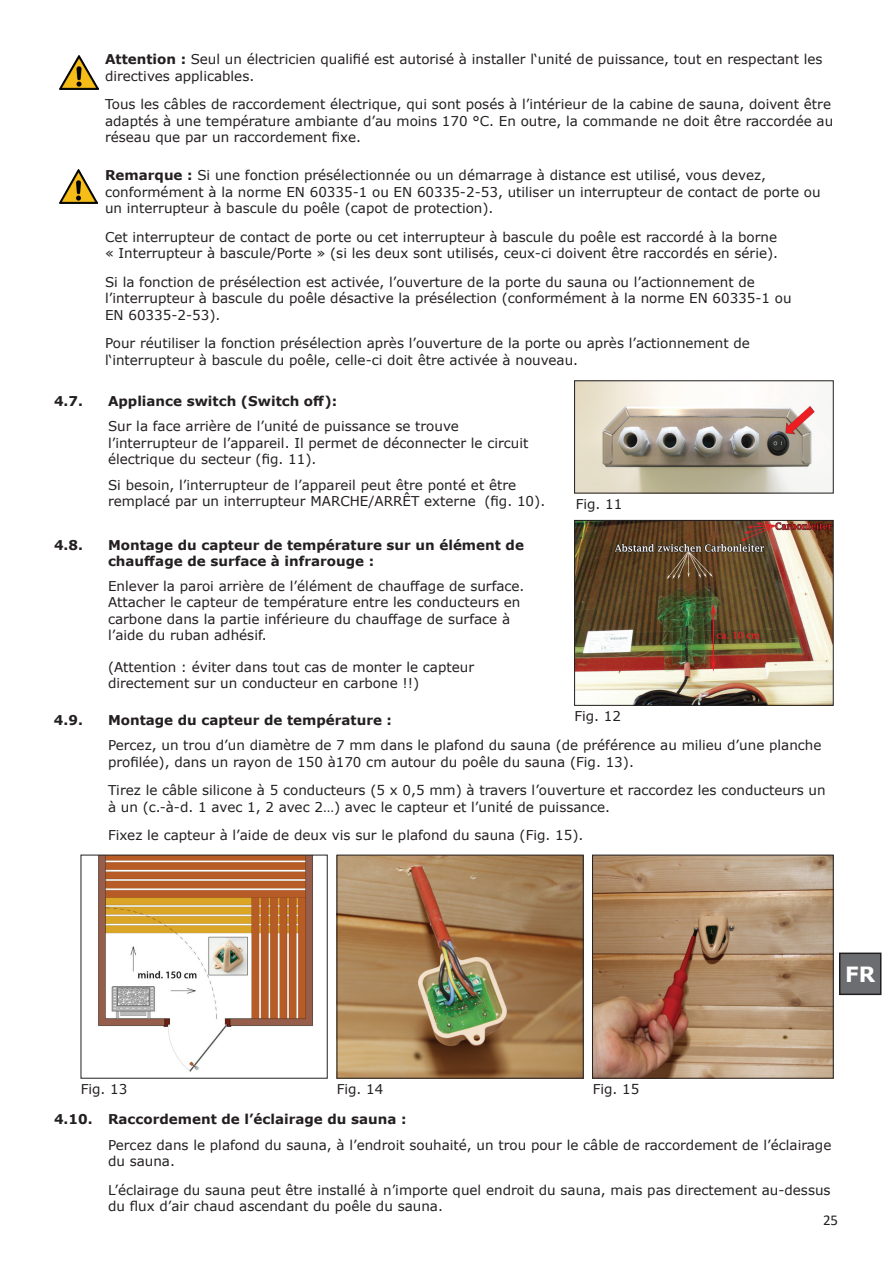
<style>
.page{position:relative;width:893px;height:1263px;background:#fff}
.page>*{position:absolute;margin:0;border:0;box-sizing:border-box;transform-origin:0 0}
.t1{font:700 21px "Verdana";color:#fff}
.t2{font:15px "Calibri";color:#231f20}
.t3{font:13.5px/16.5px "Verdana";color:#231f20}
.t4{font:700 13.5px/16.2px "Verdana";color:#231f20}
.s1{font-weight:700}
</style>
<div class="page">
<div style="left:840px;top:953px;width:41px;height:41px;background:#6c6d70"></div>
<div style="left:839px;top:952px;width:42px;height:43px;border:2px solid #231f20"></div>
<img style="left:339px;top:857px;width:242px;height:219px">
<img style="left:594px;top:857px;width:237px;height:219px">
<div style="left:592px;top:855px;width:241px;height:223px;border:1px solid #231f20"></div>
<img style="left:576px;top:383px;width:255px;height:108px">
<img style="left:98px;top:857px;width:215px;height:215px">
<img style="left:59px;top:170px;width:39px;height:33px">
<img style="left:60px;top:56px;width:38px;height:34px">
<img style="left:576px;top:522px;width:255px;height:181px">
<div style="left:574px;top:520px;width:259px;height:185px;border:1px solid #231f20"></div>
<p class="t3" style="left:105px;top:51px;width:719px"><span class="s1">Attention :</span> Seul un électricien qualifié est autorisé à installer l‘unité de puissance, tout en respectant les directives applicables.</p>
<p class="t3" style="left:105px;top:96px;width:730px">Tous les câbles de raccordement électrique, qui sont posés à l’intérieur de la cabine de sauna, doivent être adaptés à une température ambiante d’au moins 170 °C. En outre, la commande ne doit être raccordée au réseau que par un raccordement fixe.</p>
<p class="t3" style="left:105px;top:167px;width:717px"><span class="s1">Remarque :</span> Si une fonction présélectionnée ou un démarrage à distance est utilisé, vous devez, conformément à la norme EN 60335-1 ou EN 60335-2-53, utiliser un interrupteur de contact de porte ou un interrupteur à bascule du poêle (capot de protection).</p>
<p class="t3" style="left:105px;top:228px;width:675px">Cet interrupteur de contact de porte ou cet interrupteur à bascule du poêle est raccordé à la borne « Interrupteur à bascule/Porte » (si les deux sont utilisés, ceux-ci doivent être raccordés en série).</p>
<p class="t3" style="left:105px;top:273px;width:688px">Si la fonction de présélection est activée, l’ouverture de la porte du sauna ou l’actionnement de l’interrupteur à bascule du poêle désactive la présélection (conformément à la norme EN 60335-1 ou<br>EN 60335-2-53).</p>
<p class="t3" style="left:105px;top:335px;width:646px">Pour réutiliser la fonction présélection après l’ouverture de la porte ou après l’actionnement de l‘interrupteur à bascule du poêle, celle-ci doit être activée à nouveau.</p>
<p class="t4" style="left:54px;top:392px;width:30px">4.7.</p>
<p class="t4" style="left:108px;top:392px;width:231px">Appliance switch (Switch off):</p>
<p class="t3" style="left:108px;top:418px;width:422px">Sur la face arrière de l’unité de puissance se trouve l’interrupteur de l’appareil. Il permet de déconnecter le circuit électrique du secteur (fig. 11).</p>
<p class="t3" style="left:108px;top:476px;width:439px">Si besoin, l’interrupteur de l’appareil peut être ponté et être remplacé par un interrupteur MARCHE/ARRÊT externe (fig. 10).</p>
<p class="t4" style="left:54px;top:536px;width:30px">4.8.</p>
<p class="t4" style="left:108px;top:536px;width:417px">Montage du capteur de température sur un élément de chauffage de surface à infrarouge :</p>
<p class="t3" style="left:108px;top:578px;width:418px">Enlever la paroi arrière de l’élément de chauffage de surface.<br>Attacher le capteur de température entre les conducteurs en carbone dans la partie inférieure du chauffage de surface à l’aide du ruban adhésif.</p>
<p class="t3" style="left:108px;top:659px;width:368px">(Attention : éviter dans tout cas de monter le capteur directement sur un conducteur en carbone !!)</p>
<p class="t3" style="left:576px;top:495px;width:48px">Fig. 11</p>
<p class="t3" style="left:574px;top:708px;width:48px">Fig. 12</p>
<p class="t4" style="left:54px;top:711px;width:30px">4.9.</p>
<p class="t4" style="left:108px;top:711px;width:286px">Montage du capteur de température :</p>
<p class="t3" style="left:108px;top:737px;width:715px">Percez, un trou d’un diamètre de 7 mm dans le plafond du sauna (de préférence au milieu d’une planche profilée), dans un rayon de 150 à170 cm autour du poêle du sauna (Fig. 13).</p>
<p class="t3" style="left:108px;top:782px;width:719px">Tirez le câble silicone à 5 conducteurs (5 x 0,5 mm) à travers l’ouverture et raccordez les conducteurs un à un (c.-à-d. 1 avec 1, 2 avec 2…) avec le capteur et l’unité de puissance.</p>
<p class="t3" style="left:108px;top:827px;width:477px">Fixez le capteur à l’aide de deux vis sur le plafond du sauna (Fig. 15).</p>
<h1 class="t1" style="left:845px;top:959px;width:32px">FR</h1>
<p class="t3" style="left:81px;top:1080px;width:48px">Fig. 13</p>
<p class="t3" style="left:337px;top:1080px;width:48px">Fig. 14</p>
<p class="t3" style="left:593px;top:1080px;width:48px">Fig. 15</p>
<p class="t4" style="left:54px;top:1111px;width:354px">4.10. Raccordement de l’éclairage du sauna :</p>
<p class="t3" style="left:108px;top:1137px;width:725px">Percez dans le plafond du sauna, à l’endroit souhaité, un trou pour le câble de raccordement de l’éclairage du sauna.</p>
<p class="t3" style="left:108px;top:1182px;width:724px">L’éclairage du sauna peut être installé à n’importe quel endroit du sauna, mais pas directement au-dessus du flux d’air chaud ascendant du poêle du sauna.</p>
<p class="t2" style="left:823px;top:1209px;width:17px">25</p>
</div>
